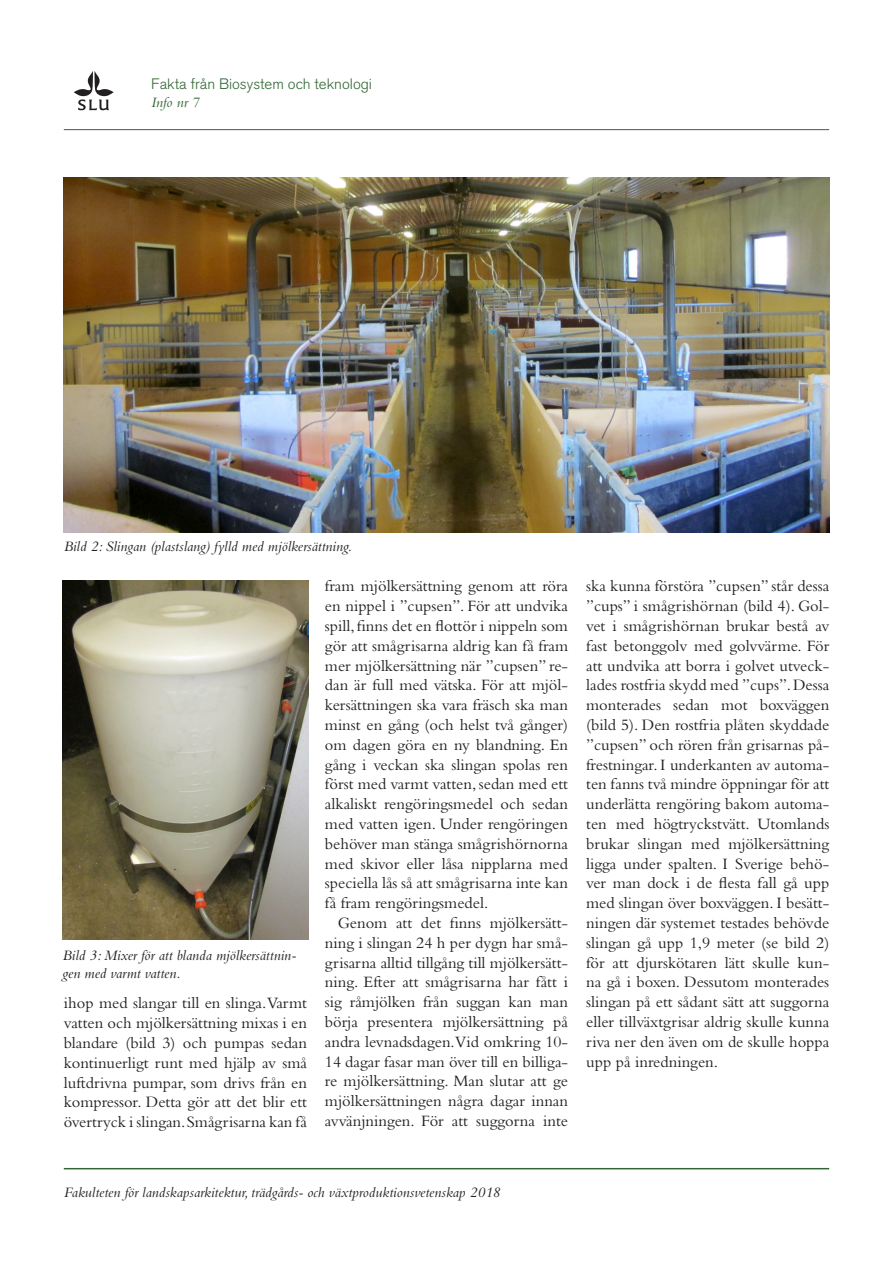
<style>
.page{position:relative;width:893px;height:1263px;background:#fff}
.page>*{position:absolute;margin:0;border:0;box-sizing:border-box;transform-origin:0 0}
.Brödtext{font:16.5px/19.8px "Bembo Std";color:#231f20;text-align:justify}
.Brödtext_utan_indrag{font:16.5px/19.8px "Bembo Std";color:#231f20;text-align:justify}
.Bildtext{font:italic 15px/18px "Bembo Std";color:#231f20}
.Fot{font:italic 15px "Bembo";color:#231f20}
.t1{font:300 15px "Akzidenz Grotesk BQ";color:#316634}
.t2{font:italic 15px "Bembo";color:#316634}
</style>
<div class="page">
<svg style="left:74px;top:71px;width:40px;height:39px"></svg>
<hr style="left:64px;top:1168px;width:765px;height:1px;background:#316634">
<hr style="left:64px;top:129px;width:765px;height:1px;background:#316634">
<img style="left:64px;top:177px;width:765px;height:355px">
<img style="left:63px;top:580px;width:245px;height:360px">
<p class="t1" style="left:151px;top:76px;width:222px">Fakta från Biosystem och teknologi</p>
<p class="t2" style="left:151px;top:94px;width:50px">Info nr 7</p>
<p class="Bildtext" style="left:64px;top:537px;width:290px">Bild 2: Slingan (plastslang) fylld med mjölkersättning.</p>
<p class="Bildtext" style="left:63px;top:946px;width:235px">Bild 3: Mixer för att blanda mjölkersättnin&shy;gen med varmt vatten.</p>
<p class="Brödtext_utan_indrag" style="left:64px;top:993px;width:245px">ihop med slangar till en slinga.Varmt vatten och mjölkersättning mixas i en blandare (bild 3) och pumpas sedan kontinuerligt runt med hjälp av små luftdrivna pumpar, som drivs från en kompressor. Detta gör att det blir ett övertryck i slingan. Smågrisarna kan få</p>
<p class="Brödtext_utan_indrag" style="left:325px;top:576px;width:245px">fram mjölkersättning genom att röra en nippel i ”cupsen”. För att undvika spill, finns det en flottör i nippeln som gör att smågrisarna aldrig kan få fram mer mjölkersättning när ”cupsen” re&shy;dan är full med vätska. För att mjöl&shy;kersättningen ska vara fräsch ska man minst en gång (och helst två gånger) om dagen göra en ny blandning. En gång i veckan ska slingan spolas ren först med varmt vatten, sedan med ett alkaliskt rengöringsmedel och sedan med vatten igen. Under rengöringen behöver man stänga smågrishörnorna med skivor eller låsa nipplarna med speciella lås så att smågrisarna inte kan få fram rengöringsmedel.</p>
<p class="Brödtext" style="left:325px;top:913px;width:245px;text-indent:13px">Genom att det finns mjölkersätt&shy;ning i slingan 24 h per dygn har små&shy;grisarna alltid tillgång till mjölkersätt&shy;ning. Efter att smågrisarna har fått i sig råmjölken från suggan kan man börja presentera mjölkersättning på andra levnadsdagen.Vid omkring 10- 14 dagar fasar man över till en billiga&shy;re mjölkersättning. Man slutar att ge mjölkersättningen några dagar innan avvänjningen. För att suggorna inte</p>
<p class="Brödtext" style="left:586px;top:576px;width:245px">ska kunna förstöra ”cupsen” står dessa ”cups” i smågrishörnan (bild 4). Gol&shy;vet i smågrishörnan brukar bestå av fast betonggolv med golvvärme. För att undvika att borra i golvet utveck&shy;lades rostfria skydd med ”cups”. Dessa monterades sedan mot boxväggen (bild 5). Den rostfria plåten skyddade ”cupsen” och rören från grisarnas på&shy;frestningar. I underkanten av automa&shy;ten fanns två mindre öppningar för att underlätta rengöring bakom automa&shy;ten med högtryckstvätt. Utomlands brukar slingan med mjölkersättning ligga under spalten. I Sverige behö&shy;ver man dock i de flesta fall gå upp med slingan över boxväggen. I besätt&shy;ningen där systemet testades behövde slingan gå upp 1,9 meter (se bild 2) för att djurskötaren lätt skulle kun&shy;na gå i boxen. Dessutom monterades slingan på ett sådant sätt att suggorna eller tillväxtgrisar aldrig skulle kunna riva ner den även om de skulle hoppa upp på inredningen.</p>
<p class="Fot" style="left:64px;top:1184px;width:438px">Fakulteten för landskapsarkitektur, trädgårds- och växtproduktionsvetenskap 2018</p>
</div>
